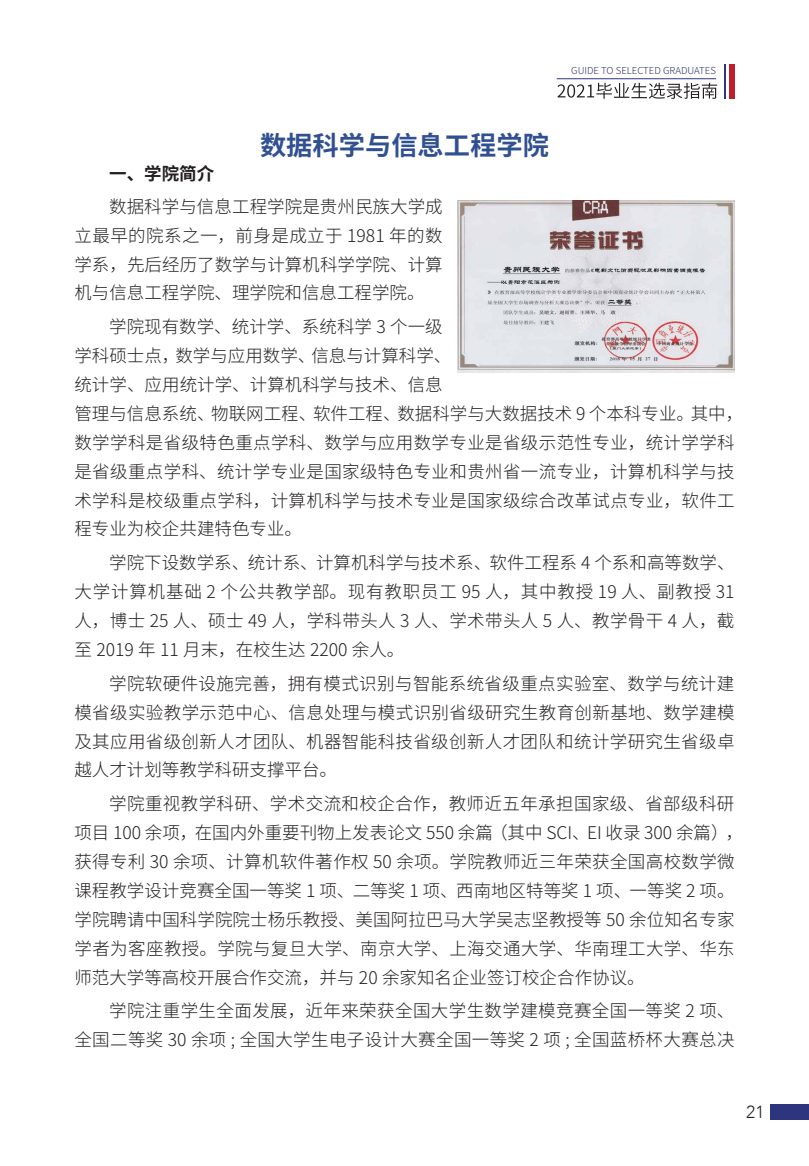
<style>
.page{position:relative;width:809px;height:1166px;background:#fff}
.page>*{position:absolute;margin:0;border:0;box-sizing:border-box;transform-origin:0 0}
.t1{font:700 26.25px "Source Han Sans CN";color:#305092}
.t2{font:300 17.5px/28.9px "Source Han Sans CN";letter-spacing:.02em;color:#231f20;text-align:justify}
.t3{font:700 17.5px "Source Han Sans CN";color:#231f20}
.t4{font:300 17.5px "Avenir";color:#231f20}
.t5{font:300 9.62px "Source Han Sans CN";color:#2e3264}
</style>
<div class="page">
<div style="left:770px;top:1103px;width:39px;height:16px;background:#2c357e"></div>
<hr style="left:724px;top:65px;width:2px;height:34px;background:#2c357e">
<div style="left:729px;top:65px;width:5px;height:34px;background:#be1d2c"></div>
<svg style="left:557px;top:83px;width:160px;height:16px"></svg>
<hr style="left:556px;top:78px;width:160px;height:1px;background:#2c357e">
<img style="left:457px;top:200px;width:277px;height:173px">
<p class="t5" style="left:571px;top:65px;width:146px">GUIDE TO SELECTED GRADUATES</p>
<p class="t1" style="left:260px;top:131px;width:290px">数据科学与信息工程学院</p>
<p class="t3" style="left:109px;top:164px;width:106px">一、学院简介</p>
<p class="t2" style="left:74px;top:192px;width:370px;text-indent:35px">数据科学与信息工程学院是贵州民族大学成立最早的院系之一，前身是成立于 1981 年的数学系，先后经历了数学与计算机科学学院、计算机与信息工程学院、理学院和信息工程学院。</p>
<p class="t2" style="left:74px;top:313px;width:670px;text-align:left;text-indent:35px">学院现有数学、统计学、系统科学 3 个一级<br>学科硕士点，数学与应用数学、信息与计算科学、<br>统计学、应用统计学、计算机科学与技术、信息<br>管理与信息系统、物联网工程、软件工程、数据科学与大数据技术 9 个本科专业。其中，数学学科是省级特色重点学科、数学与应用数学专业是省级示范性专业，统计学学科是省级重点学科、统计学专业是国家级特色专业和贵州省一流专业，计算机科学与技术学科是校级重点学科，计算机科学与技术专业是国家级综合改革试点专业，软件工程专业为校企共建特色专业。</p>
<p class="t2" style="left:74px;top:549px;width:661px;text-indent:35px">学院下设数学系、统计系、计算机科学与技术系、软件工程系 4 个系和高等数学、大学计算机基础 2 个公共教学部。现有教职员工 95 人，其中教授 19 人、副教授 31人，博士 25 人、硕士 49 人，学科带头人 3 人、学术带头人 5 人、教学骨干 4 人，截至 2019 年 11 月末，在校生达 2200 余人。</p>
<p class="t2" style="left:74px;top:669px;width:661px;text-indent:35px">学院软硬件设施完善，拥有模式识别与智能系统省级重点实验室、数学与统计建模省级实验教学示范中心、信息处理与模式识别省级研究生教育创新基地、数学建模及其应用省级创新人才团队、机器智能科技省级创新人才团队和统计学研究生省级卓越人才计划等教学科研支撑平台。</p>
<p class="t2" style="left:74px;top:790px;width:670px;text-align:left;text-indent:35px">学院重视教学科研、学术交流和校企合作，教师近五年承担国家级、省部级科研项目 100 余项，在国内外重要刊物上发表论文 550 余篇（其中 SCI、EI 收录 300 余篇），获得专利 30 余项、计算机软件著作权 50 余项。学院教师近三年荣获全国高校数学微课程教学设计竞赛全国一等奖 1 项、二等奖 1 项、西南地区特等奖 1 项、一等奖 2 项。学院聘请中国科学院院士杨乐教授、美国阿拉巴马大学吴志坚教授等 50 余位知名专家学者为客座教授。学院与复旦大学、南京大学、上海交通大学、华南理工大学、华东师范大学等高校开展合作交流，并与 20 余家知名企业签订校企合作协议。</p>
<p class="t2" style="left:74px;top:997px;width:661px;text-align:right">学院注重学生全面发展，近年来荣获全国大学生数学建模竞赛全国一等奖 2 项、<br>全国二等奖 30 余项 ; 全国大学生电子设计大赛全国一等奖 2 项 ; 全国蓝桥杯大赛总决</p>
<p class="t4" style="left:746px;top:1101px;width:20px">21</p>
</div>
